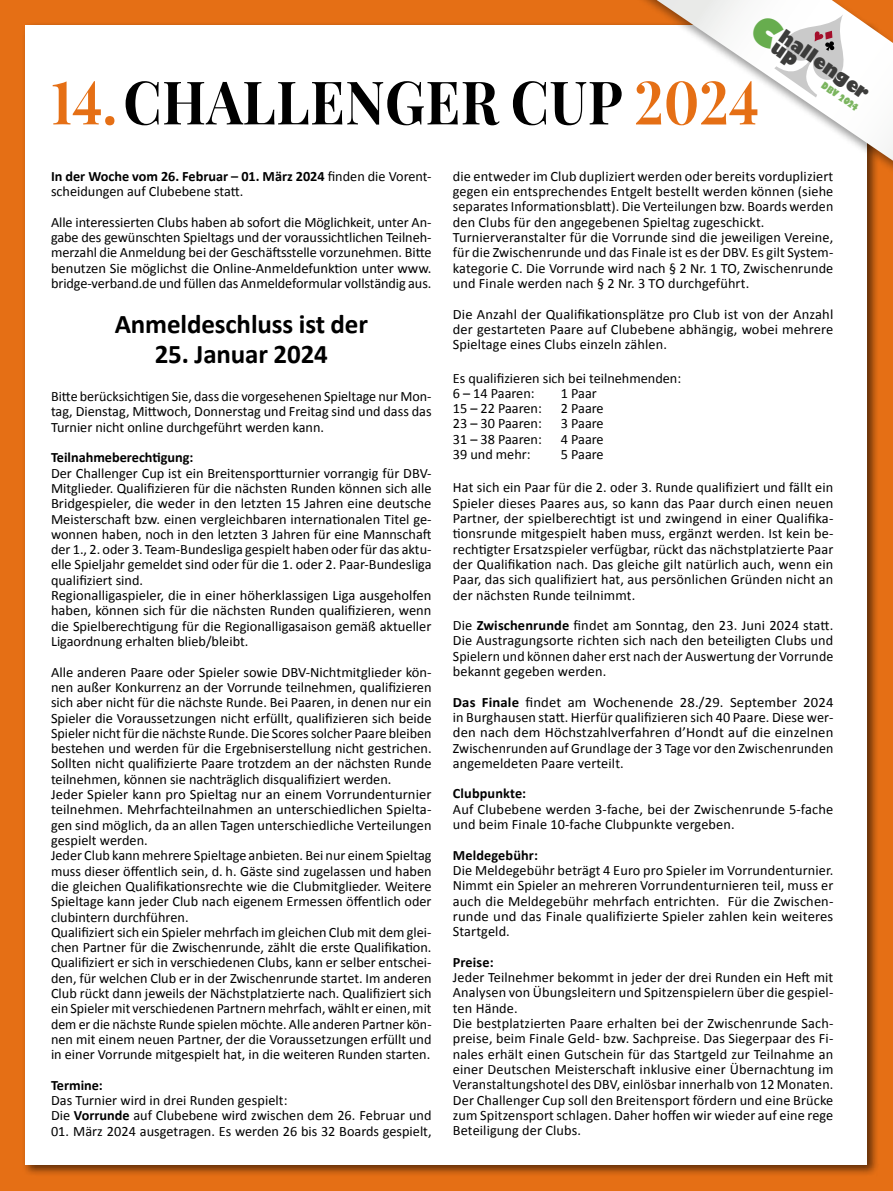
<style>
.page{position:relative;width:893px;height:1191px;background:#e56f15}
.page>*{position:absolute;margin:0;border:0;box-sizing:border-box;transform-origin:0 0}
.t1{font:700 60px "Playfair Display";letter-spacing:.01em;color:#000;scale:.91 1}
.t2{font:700 27px "Calibri";letter-spacing:-.005em;color:#000}
.t3{font:800 18.9px/13.6px "Gill Sans";color:#3c3c3b;scale:.93 1}
.t4{font:14.25px/15.3px "Calibri";color:#000}
.t5{font:700 14.25px "Calibri";color:#000}
.t6{font:800 9.45px "Gill Sans";color:#7bb55f;scale:.75 1}
.s1{color:#e56f15}
.s2{font-weight:700}
</style>
<div class="page">
<div style="left:22px;top:22px;width:857px;height:1155px;background:#000;opacity:.58"></div>
<div style="left:26px;top:26px;width:841px;height:1139px;background:#fff"></div>
<div style="left:598px;top:0;width:295px;height:210px;background:#000;opacity:.4"></div>
<svg style="left:657px;top:0;width:236px;height:161px"></svg>
<h1 class="t1" style="left:51px;top:64px;width:779px"><span class="s1">14.</span> CHALLENGER CUP <span class="s1">2024</span></h1>
<h3 class="t3" style="left:785px;top:28px;width:115px;rotate:35deg">hallenger up</h3>
<p class="t6" style="left:827px;top:78px;width:58px;rotate:35deg">DBV 2024</p>
<p class="t4" style="left:51px;top:168px;width:382px"><span class="s2">In der Woche vom 26. Februar – 01. März 2024</span> finden die Vorent&shy;scheidungen auf Clubebene statt.</p>
<p class="t4" style="left:51px;top:214px;width:382px;text-align:justify">Alle interessierten Clubs haben ab sofort die Möglichkeit, unter An&shy;gabe des gewünschten Spieltags und der voraussichtlichen Teilneh&shy;merzahl die Anmeldung bei der Geschäftsstelle vorzunehmen. Bitte benutzen Sie möglichst die Online-Anmeldefunktion unter www. bridge-verband.de und füllen das Anmeldeformular vollständig aus.</p>
<h2 class="t2" style="left:115px;top:305px;width:255px">Anmeldeschluss ist der</h2>
<h2 class="t2" style="left:155px;top:335px;width:175px">25. Januar 2024</h2>
<p class="t4" style="left:51px;top:388px;width:382px;text-align:justify">Bitte berücksichtigen Sie, dass die vorgesehenen Spieltage nur Mon&shy;tag, Dienstag, Mittwoch, Donnerstag und Freitag sind und dass das Turnier nicht online durchgeführt werden kann.</p>
<p class="t5" style="left:51px;top:447px;width:144px">Teilnahmeberechtigung:</p>
<p class="t4" style="left:51px;top:465px;width:382px">Der Challenger Cup ist ein Breitensportturnier vorrangig für DBV-Mitglieder. Qualifizieren für die nächsten Runden können sich alle Bridgespieler, die weder in den letzten 15 Jahren eine deutsche Meisterschaft bzw. einen vergleichbaren internationalen Titel ge&shy;wonnen haben, noch in den letzten 3 Jahren für eine Mannschaft der 1., 2. oder 3. Team-Bundesliga gespielt haben oder für das aktu&shy;elle Spieljahr gemeldet sind oder für die 1. oder 2. Paar-Bundesliga qualifiziert sind.<br>Regionalligaspieler, die in einer höherklassigen Liga ausgeholfen haben, können sich für die nächsten Runden qualifizieren, wenn die Spielberechtigung für die Regionalligasaison gemäß aktueller Ligaordnung erhalten blieb/bleibt.</p>
<p class="t4" style="left:51px;top:664px;width:382px">Alle anderen Paare oder Spieler sowie DBV-Nichtmitglieder kön&shy;nen außer Konkurrenz an der Vorrunde teilnehmen, qualifizieren sich aber nicht für die nächste Runde. Bei Paaren, in denen nur ein Spieler die Voraussetzungen nicht erfüllt, qualifizieren sich beide Spieler nicht für die nächste Runde. Die Scores solcher Paare bleiben bestehen und werden für die Ergebniserstellung nicht gestrichen.<br>Sollten nicht qualifizierte Paare trotzdem an der nächsten Runde teilnehmen, können sie nachträglich disqualifiziert werden.<br>Jeder Spieler kann pro Spieltag nur an einem Vorrundenturnier teilnehmen. Mehrfachteilnahmen an unterschiedlichen Spielta&shy;gen sind möglich, da an allen Tagen unterschiedliche Verteilungen gespielt werden.<br>Jeder Club kann mehrere Spieltage anbieten. Bei nur einem Spieltag muss dieser öffentlich sein, d. h. Gäste sind zugelassen und haben die gleichen Qualifikationsrechte wie die Clubmitglieder. Weitere Spieltage kann jeder Club nach eigenem Ermessen öffentlich oder clubintern durchführen.<br>Qualifiziert sich ein Spieler mehrfach im gleichen Club mit dem glei&shy;chen Partner für die Zwischenrunde, zählt die erste Qualifikation.<br>Qualifiziert er sich in verschiedenen Clubs, kann er selber entschei&shy;den, für welchen Club er in der Zwischenrunde startet. Im anderen Club rückt dann jeweils der Nächstplatzierte nach. Qualifiziert sich ein Spieler mit verschiedenen Partnern mehrfach, wählt er einen, mit dem er die nächste Runde spielen möchte. Alle anderen Partner kön&shy;nen mit einem neuen Partner, der die Voraussetzungen erfüllt und in einer Vorrunde mitgespielt hat, in die weiteren Runden starten.</p>
<p class="t5" style="left:51px;top:1075px;width:53px">Termine:</p>
<p class="t4" style="left:51px;top:1092px;width:382px">Das Turnier wird in drei Runden gespielt:<br>Die <span class="s2">Vorrunde</span> auf Clubebene wird zwischen dem 26. Februar und</p>
<p class="t4" style="left:51px;top:1123px;width:382px">01. März 2024 ausgetragen. Es werden 26 bis 32 Boards gespielt,</p>
<p class="t4" style="left:453px;top:168px;width:382px">die entweder im Club dupliziert werden oder bereits vordupliziert gegen ein entsprechendes Entgelt bestellt werden können (siehe separates Informationsblatt). Die Verteilungen bzw. Boards werden den Clubs für den angegebenen Spieltag zugeschickt.<br>Turnierveranstalter für die Vorrunde sind die jeweiligen Vereine, für die Zwischenrunde und das Finale ist es der DBV. Es gilt System&shy;kategorie C. Die Vorrunde wird nach § 2 Nr. 1 TO, Zwischenrunde und Finale werden nach § 2 Nr. 3 TO durchgeführt.</p>
<p class="t4" style="left:453px;top:306px;width:382px;text-align:justify">Die Anzahl der Qualifikationsplätze pro Club ist von der Anzahl der gestarteten Paare auf Clubebene abhängig, wobei mehrere Spieltage eines Clubs einzeln zählen.</p>
<p class="t4" style="left:453px;top:370px;width:230px">Es qualifizieren sich bei teilnehmenden:<br>6 – 14 Paaren:</p>
<p class="t4" style="left:561px;top:385px;width:37px">1 Paar</p>
<p class="t4" style="left:453px;top:400px;width:91px">15 – 22 Paaren:</p>
<p class="t4" style="left:561px;top:400px;width:44px">2 Paare</p>
<p class="t4" style="left:453px;top:416px;width:91px">23 – 30 Paaren:</p>
<p class="t4" style="left:561px;top:416px;width:44px">3 Paare</p>
<p class="t4" style="left:453px;top:431px;width:91px">31 – 38 Paaren:</p>
<p class="t4" style="left:561px;top:431px;width:44px">4 Paare</p>
<p class="t4" style="left:453px;top:446px;width:79px">39 und mehr:</p>
<p class="t4" style="left:561px;top:446px;width:44px">5 Paare</p>
<p class="t4" style="left:453px;top:479px;width:382px;text-align:justify">Hat sich ein Paar für die 2. oder 3. Runde qualifiziert und fällt ein Spieler dieses Paares aus, so kann das Paar durch einen neuen Partner, der spielberechtigt ist und zwingend in einer Qualifika&shy;tionsrunde mitgespielt haben muss, ergänzt werden. Ist kein be&shy;rechtigter Ersatzspieler verfügbar, rückt das nächstplatzierte Paar der Qualifikation nach. Das gleiche gilt natürlich auch, wenn ein Paar, das sich qualifiziert hat, aus persönlichen Gründen nicht an der nächsten Runde teilnimmt.</p>
<p class="t4" style="left:453px;top:617px;width:382px;text-align:justify">Die <span class="s2">Zwischenrunde</span> findet am Sonntag, den 23. Juni 2024 statt.<br>Die Austragungsorte richten sich nach den beteiligten Clubs und Spielern und können daher erst nach der Auswertung der Vorrunde bekannt gegeben werden.</p>
<p class="t4" style="left:453px;top:694px;width:382px;text-align:justify"><span class="s2">Das Finale</span> findet am Wochenende 28./29. September 2024 in Burghausen statt. Hierfür qualifizieren sich 40 Paare. Diese wer&shy;den nach dem Höchstzahlverfahren d’Hondt auf die einzelnen Zwischenrunden auf Grundlage der 3 Tage vor den Zwischenrunden angemeldeten Paare verteilt.</p>
<p class="t5" style="left:453px;top:783px;width:75px">Clubpunkte:</p>
<p class="t4" style="left:453px;top:801px;width:382px">Auf Clubebene werden 3-fache, bei der Zwischenrunde 5-fache und beim Finale 10-fache Clubpunkte vergeben.</p>
<p class="t5" style="left:453px;top:845px;width:87px">Meldegebühr:</p>
<p class="t4" style="left:453px;top:862px;width:382px;text-align:justify">Die Meldegebühr beträgt 4 Euro pro Spieler im Vorrundenturnier.<br>Nimmt ein Spieler an mehreren Vorrundenturnieren teil, muss er auch die Meldegebühr mehrfach entrichten. Für die Zwischen&shy;runde und das Finale qualifizierte Spieler zahlen kein weiteres Startgeld.</p>
<p class="t5" style="left:453px;top:952px;width:42px">Preise:</p>
<p class="t4" style="left:453px;top:969px;width:382px">Jeder Teilnehmer bekommt in jeder der drei Runden ein Heft mit Analysen von Übungsleitern und Spitzenspielern über die gespiel&shy;ten Hände.<br>Die bestplatzierten Paare erhalten bei der Zwischenrunde Sach&shy;preise, beim Finale Geld- bzw. Sachpreise. Das Siegerpaar des Fi&shy;nales erhält einen Gutschein für das Startgeld zur Teilnahme an einer Deutschen Meisterschaft inklusive einer Übernachtung im Veranstaltungshotel des DBV, einlösbar innerhalb von 12 Monaten.<br>Der Challenger Cup soll den Breitensport fördern und eine Brücke zum Spitzensport schlagen. Daher hoffen wir wieder auf eine rege Beteiligung der Clubs.</p>
</div>
